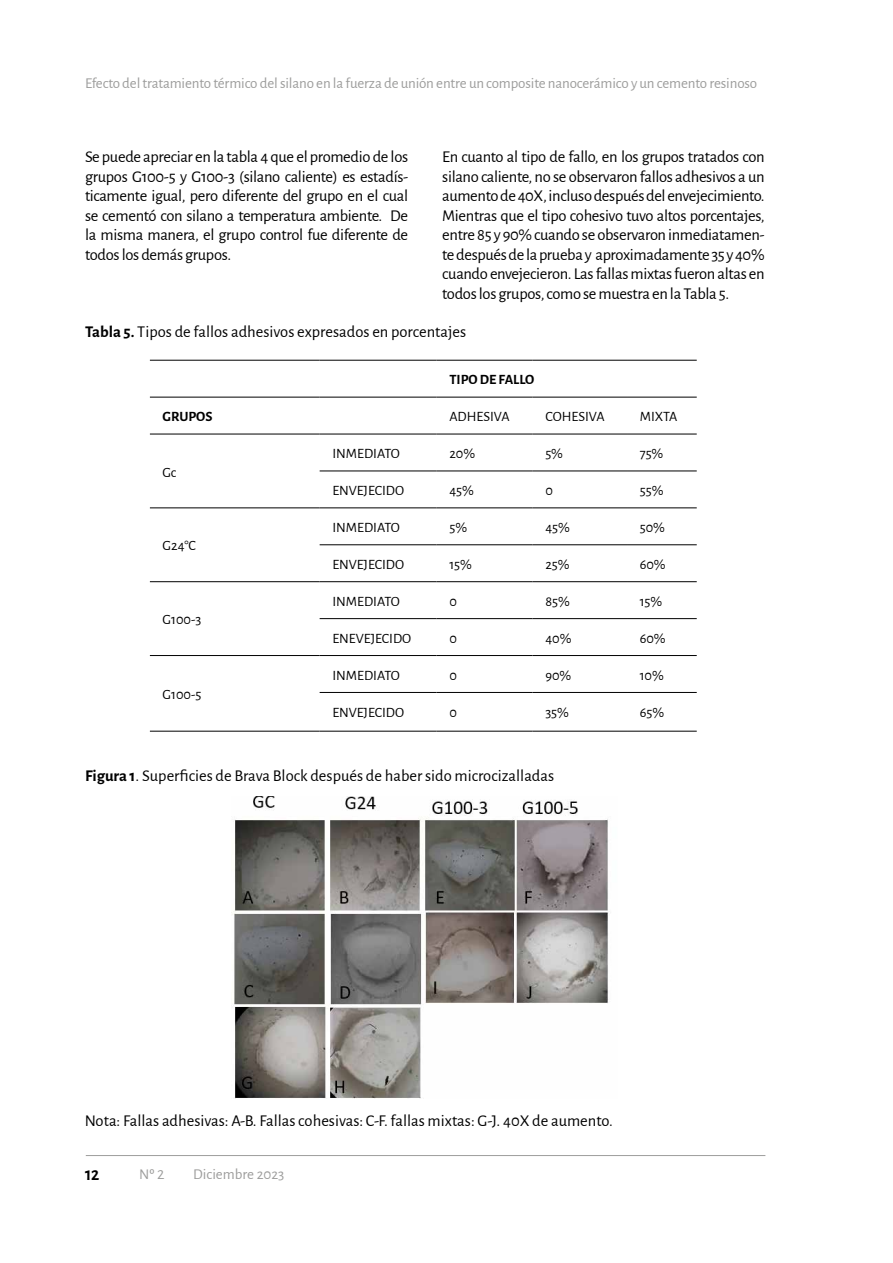
<style>
.page{position:relative;width:893px;height:1263px;background:#fff}
.page>*{position:absolute;margin:0;border:0;box-sizing:border-box;transform-origin:0 0}
.t1{font:16.5px/19.5px "Alegreya Sans";color:#000;text-align:justify}
.t2{font:700 16.5px "Alegreya Sans";color:#000}
.t3{font:15px "Alegreya Sans";letter-spacing:-.01em;color:#9d9d9c}
.t4{font:14.25px "Alegreya Sans";color:#000}
.t5{font:700 14.25px "Alegreya Sans";color:#000}
.s1{font-weight:700}
.s2{font-style:italic}
</style>
<div class="page">
<hr style="left:86px;top:1155px;width:679px;height:1px;background:#9d9d9c">
<hr style="left:150px;top:397px;width:170px;height:1px;background:#000">
<hr style="left:320px;top:397px;width:117px;height:1px;background:#000">
<hr style="left:437px;top:397px;width:96px;height:1px;background:#000">
<hr style="left:533px;top:397px;width:94px;height:1px;background:#000">
<hr style="left:627px;top:397px;width:70px;height:1px;background:#000">
<hr style="left:150px;top:434px;width:170px;height:1px;background:#000">
<hr style="left:320px;top:434px;width:117px;height:1px;background:#000">
<hr style="left:437px;top:434px;width:96px;height:1px;background:#000">
<hr style="left:533px;top:434px;width:94px;height:1px;background:#000">
<hr style="left:627px;top:434px;width:70px;height:1px;background:#000">
<hr style="left:320px;top:471px;width:117px;height:1px;background:#000">
<hr style="left:437px;top:471px;width:96px;height:1px;background:#000">
<hr style="left:533px;top:471px;width:94px;height:1px;background:#000">
<hr style="left:627px;top:471px;width:70px;height:1px;background:#000">
<hr style="left:150px;top:507px;width:170px;height:1px;background:#000">
<hr style="left:320px;top:507px;width:117px;height:1px;background:#000">
<hr style="left:437px;top:507px;width:96px;height:1px;background:#000">
<hr style="left:533px;top:507px;width:94px;height:1px;background:#000">
<hr style="left:627px;top:507px;width:70px;height:1px;background:#000">
<hr style="left:320px;top:544px;width:117px;height:1px;background:#000">
<hr style="left:437px;top:544px;width:96px;height:1px;background:#000">
<hr style="left:533px;top:544px;width:94px;height:1px;background:#000">
<hr style="left:627px;top:544px;width:70px;height:1px;background:#000">
<hr style="left:150px;top:581px;width:170px;height:1px;background:#000">
<hr style="left:320px;top:581px;width:117px;height:1px;background:#000">
<hr style="left:437px;top:581px;width:96px;height:1px;background:#000">
<hr style="left:533px;top:581px;width:94px;height:1px;background:#000">
<hr style="left:627px;top:581px;width:70px;height:1px;background:#000">
<hr style="left:320px;top:618px;width:117px;height:1px;background:#000">
<hr style="left:437px;top:618px;width:96px;height:1px;background:#000">
<hr style="left:533px;top:618px;width:94px;height:1px;background:#000">
<hr style="left:627px;top:618px;width:70px;height:1px;background:#000">
<hr style="left:150px;top:655px;width:170px;height:1px;background:#000">
<hr style="left:320px;top:655px;width:117px;height:1px;background:#000">
<hr style="left:437px;top:655px;width:96px;height:1px;background:#000">
<hr style="left:533px;top:655px;width:94px;height:1px;background:#000">
<hr style="left:627px;top:655px;width:70px;height:1px;background:#000">
<hr style="left:320px;top:692px;width:117px;height:1px;background:#000">
<hr style="left:437px;top:692px;width:96px;height:1px;background:#000">
<hr style="left:533px;top:692px;width:94px;height:1px;background:#000">
<hr style="left:627px;top:692px;width:70px;height:1px;background:#000">
<hr style="left:150px;top:360px;width:170px;height:1px;background:#000">
<hr style="left:320px;top:360px;width:117px;height:1px;background:#000">
<hr style="left:437px;top:360px;width:96px;height:1px;background:#000">
<hr style="left:533px;top:360px;width:94px;height:1px;background:#000">
<hr style="left:627px;top:360px;width:70px;height:1px;background:#000">
<hr style="left:150px;top:731px;width:170px;height:1px;background:#000">
<hr style="left:320px;top:731px;width:117px;height:1px;background:#000">
<hr style="left:437px;top:731px;width:96px;height:1px;background:#000">
<hr style="left:533px;top:731px;width:94px;height:1px;background:#000">
<hr style="left:627px;top:731px;width:70px;height:1px;background:#000">
<img style="left:231px;top:796px;width:377px;height:302px">
<p class="t3" style="left:85px;top:73px;width:674px">Efecto del tratamiento térmico del silano en la fuerza de unión entre un composite nanocerámico y un cemento resinoso</p>
<p class="t1" style="left:85px;top:146px;width:325px">Se puede apreciar en la tabla 4 que el promedio de los grupos G100-5 y G100-3 (silano caliente) es estadís&shy;ticamente igual, pero diferente del grupo en el cual se cementó con silano a temperatura ambiente. De la misma manera, el grupo control fue diferente de todos los demás grupos.</p>
<p class="t1" style="left:442px;top:146px;width:324px">En cuanto al tipo de fallo, en los grupos tratados con silano caliente, no se observaron fallos adhesivos a un aumento de 40X, incluso después del envejecimiento.<br>Mientras que el tipo cohesivo tuvo altos porcentajes, entre 85 y 90% cuando se observaron inmediatamen&shy;te después de la prueba y aproximadamente 35 y 40% cuando envejecieron. Las fallas mixtas fueron altas en todos los grupos, como se muestra en la Tabla 5.</p>
<p class="t1" style="left:85px;top:321px;width:383px"><span class="s1">Tabla 5.</span> Tipos de fallos adhesivos expresados en porcentajes</p>
<p class="t5" style="left:449px;top:369px;width:86px">TIPO DE FALLO</p>
<p class="t5" style="left:163px;top:406px;width:51px">GRUPOS</p>
<p class="t4" style="left:449px;top:407px;width:62px">ADHESIVA</p>
<p class="t4" style="left:545px;top:407px;width:61px">COHESIVA</p>
<p class="t4" style="left:640px;top:407px;width:39px">MIXTA</p>
<p class="t4" style="left:163px;top:462px;width:15px">Gc</p>
<p class="t4" style="left:163px;top:536px;width:35px">G24°C</p>
<p class="t4" style="left:163px;top:610px;width:40px">G100-3</p>
<p class="t4" style="left:163px;top:685px;width:40px">G100-5</p>
<p class="t4" style="left:332px;top:444px;width:69px">INMEDIATO</p>
<p class="t4" style="left:449px;top:444px;width:27px">20%</p>
<p class="t4" style="left:545px;top:444px;width:19px">5%</p>
<p class="t4" style="left:640px;top:444px;width:25px">75%</p>
<p class="t4" style="left:332px;top:481px;width:73px">ENVEJECIDO</p>
<p class="t4" style="left:449px;top:481px;width:26px">45%</p>
<p class="t4" style="left:545px;top:481px;width:9px">0</p>
<p class="t4" style="left:640px;top:481px;width:25px">55%</p>
<p class="t4" style="left:332px;top:518px;width:69px">INMEDIATO</p>
<p class="t4" style="left:449px;top:518px;width:19px">5%</p>
<p class="t4" style="left:545px;top:518px;width:26px">45%</p>
<p class="t4" style="left:640px;top:518px;width:27px">50%</p>
<p class="t4" style="left:332px;top:554px;width:73px">ENVEJECIDO</p>
<p class="t4" style="left:449px;top:554px;width:24px">15%</p>
<p class="t4" style="left:545px;top:554px;width:26px">25%</p>
<p class="t4" style="left:640px;top:554px;width:27px">60%</p>
<p class="t4" style="left:332px;top:591px;width:69px">INMEDIATO</p>
<p class="t4" style="left:449px;top:591px;width:9px">0</p>
<p class="t4" style="left:545px;top:591px;width:26px">85%</p>
<p class="t4" style="left:640px;top:591px;width:24px">15%</p>
<p class="t4" style="left:332px;top:628px;width:80px">ENEVEJECIDO</p>
<p class="t4" style="left:449px;top:628px;width:9px">0</p>
<p class="t4" style="left:545px;top:628px;width:28px">40%</p>
<p class="t4" style="left:640px;top:628px;width:27px">60%</p>
<p class="t4" style="left:332px;top:665px;width:69px">INMEDIATO</p>
<p class="t4" style="left:449px;top:665px;width:9px">0</p>
<p class="t4" style="left:545px;top:665px;width:27px">90%</p>
<p class="t4" style="left:640px;top:665px;width:26px">10%</p>
<p class="t4" style="left:332px;top:703px;width:73px">ENVEJECIDO</p>
<p class="t4" style="left:449px;top:703px;width:9px">0</p>
<p class="t4" style="left:545px;top:703px;width:25px">35%</p>
<p class="t4" style="left:640px;top:703px;width:26px">65%</p>
<p class="t1" style="left:85px;top:765px;width:471px"><span class="s1">Figura 1</span>. Superficies de Brava Block después de haber sido microcizalladas</p>
<p class="t1" style="left:85px;top:1110px;width:530px">Nota: Fallas adhesivas: A-B. Fallas cohesivas: C-F. fallas mixtas: G-J. 40X de aumento<span class="s2">.</span></p>
<p class="t2" style="left:85px;top:1162px;width:16px">12</p>
<p class="t3" style="left:139px;top:1163px;width:27px">No 2</p>
<p class="t3" style="left:193px;top:1163px;width:93px">Diciembre 2023</p>
</div>
